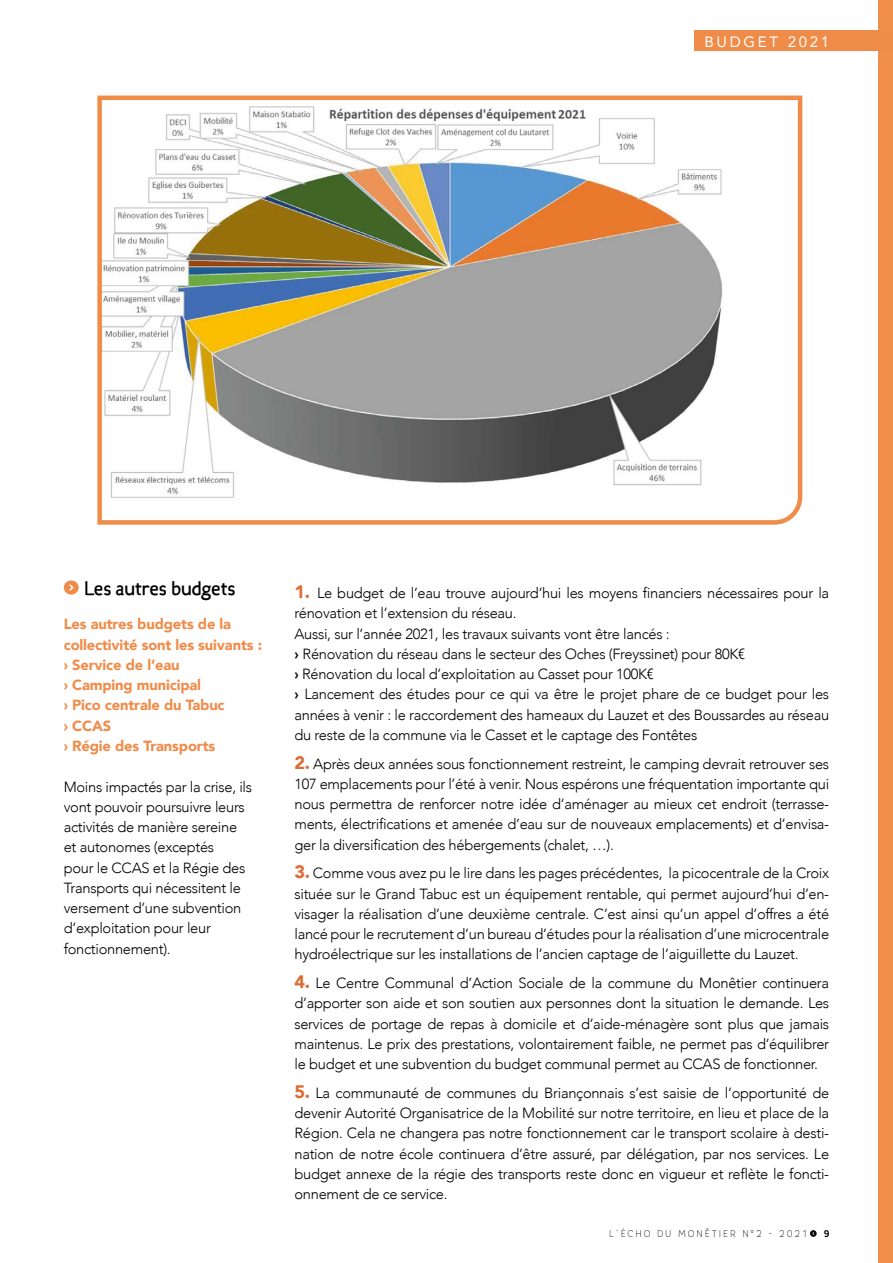
<style>
.page{position:relative;width:893px;height:1263px;background:#fff}
.page>*{position:absolute;margin:0;border:0;box-sizing:border-box;transform-origin:0 0}
.t1{font:700 19.5px "Candela";color:#020202}
.t2{font:15px "Avenir";letter-spacing:.18em;color:#fff}
.t3{font:300 14.7px/20.2px "Avenir";letter-spacing:-.02em;color:#000;text-align:justify}
.t4{font:900 14.7px/20.2px "Avenir";letter-spacing:-.01em;color:#f08c4a}
.t5{font:100 9.75px "Core Rhino 25";letter-spacing:.22em;color:#000;scale:.9 1}
.t6{font:700 9.75px "Core Rhino 65";color:#000;scale:.9 1}
.s1{font-weight:900;font-size:18px;color:#dd6b35}
.s2{font-weight:800}
</style>
<div class="page">
<svg style="left:810px;top:1230px;width:7px;height:7px"></svg>
<div style="left:878px;top:0;width:15px;height:1263px;background:#f18e4c"></div>
<div style="left:694px;top:31px;width:199px;height:20px;background:#f08c4a"></div>
<svg style="left:97px;top:95px;width:706px;height:430px"></svg>
<svg style="left:64px;top:580px;width:15px;height:15px"></svg>
<svg style="left:69px;top:585px;width:5px;height:5px"></svg>
<p class="t2" style="left:704px;top:30px;width:126px">BUDGET 2021</p>
<h1 class="t1" style="left:85px;top:575px;width:152px">Les autres budgets</h1>
<p class="t4" style="left:64px;top:614px;width:200px">Les autres budgets de la collectivité sont les suivants : › Service de l’eau<br>› Camping municipal<br>› Pico centrale du Tabuc<br>› CCAS<br>› Régie des Transports</p>
<p class="t3" style="left:64px;top:776px;width:190px;text-align:left">Moins impactés par la crise, ils vont pouvoir poursuivre leurs activités de manière sereine et autonomes (exceptés<br>pour le CCAS et la Régie des<br>Transports qui nécessitent le versement d’une subvention d’exploitation pour leur fonctionnement).</p>
<p class="t3" style="left:294px;top:583px;width:536px;text-align:left"><span class="s1">1.</span> Le budget de l’eau trouve aujourd’hui les moyens financiers nécessaires pour la rénovation et l’extension du réseau.<br>Aussi, sur l’année 2021, les travaux suivants vont être lancés :<br><span class="s2">›</span> Rénovation du réseau dans le secteur des Oches (Freyssinet) pour 80K€<br><span class="s2">›</span> Rénovation du local d’exploitation au Casset pour 100K€<br><span class="s2">›</span> Lancement des études pour ce qui va être le projet phare de ce budget pour les années à venir : le raccordement des hameaux du Lauzet et des Boussardes au réseau du reste de la commune via le Casset et le captage des Fontêtes</p>
<p class="t3" style="left:294px;top:753px;width:536px"><span class="s1">2.</span> Après deux années sous fonctionnement restreint, le camping devrait retrouver ses 107 emplacements pour l’été à venir. Nous espérons une fréquentation importante qui nous permettra de renforcer notre idée d’aménager au mieux cet endroit (terrasse&shy;ments, électrifications et amenée d’eau sur de nouveaux emplacements) et d’envisa&shy;ger la diversification des hébergements (chalet, …).</p>
<p class="t3" style="left:294px;top:863px;width:536px"><span class="s1">3.</span> Comme vous avez pu le lire dans les pages précédentes, la picocentrale de la Croix située sur le Grand Tabuc est un équipement rentable, qui permet aujourd’hui d’en&shy;visager la réalisation d’une deuxième centrale. C’est ainsi qu’un appel d’offres a été lancé pour le recrutement d’un bureau d’études pour la réalisation d’une microcentrale hydroélectrique sur les installations de l’ancien captage de l’aiguillette du Lauzet.</p>
<p class="t3" style="left:294px;top:973px;width:536px"><span class="s1">4.</span> Le Centre Communal d’Action Sociale de la commune du Monêtier continuera d’apporter son aide et son soutien aux personnes dont la situation le demande. Les services de portage de repas à domicile et d’aide-ménagère sont plus que jamais maintenus. Le prix des prestations, volontairement faible, ne permet pas d’équilibrer le budget et une subvention du budget communal permet au CCAS de fonctionner.</p>
<p class="t3" style="left:294px;top:1083px;width:536px"><span class="s1">5.</span> La communauté de communes du Briançonnais s’est saisie de l’opportunité de devenir Autorité Organisatrice de la Mobilité sur notre territoire, en lieu et place de la Région. Cela ne changera pas notre fonctionnement car le transport scolaire à desti&shy;nation de notre école continuera d’être assuré, par délégation, par nos services. Le budget annexe de la régie des transports reste donc en vigueur et reflète le foncti&shy;onnement de ce service.</p>
<p class="t5" style="left:609px;top:1227px;width:222px">L’ÉCHO DU MONÊTIER N°2 - 2021</p>
<p class="t6" style="left:824px;top:1227px;width:8px">9</p>
</div>
